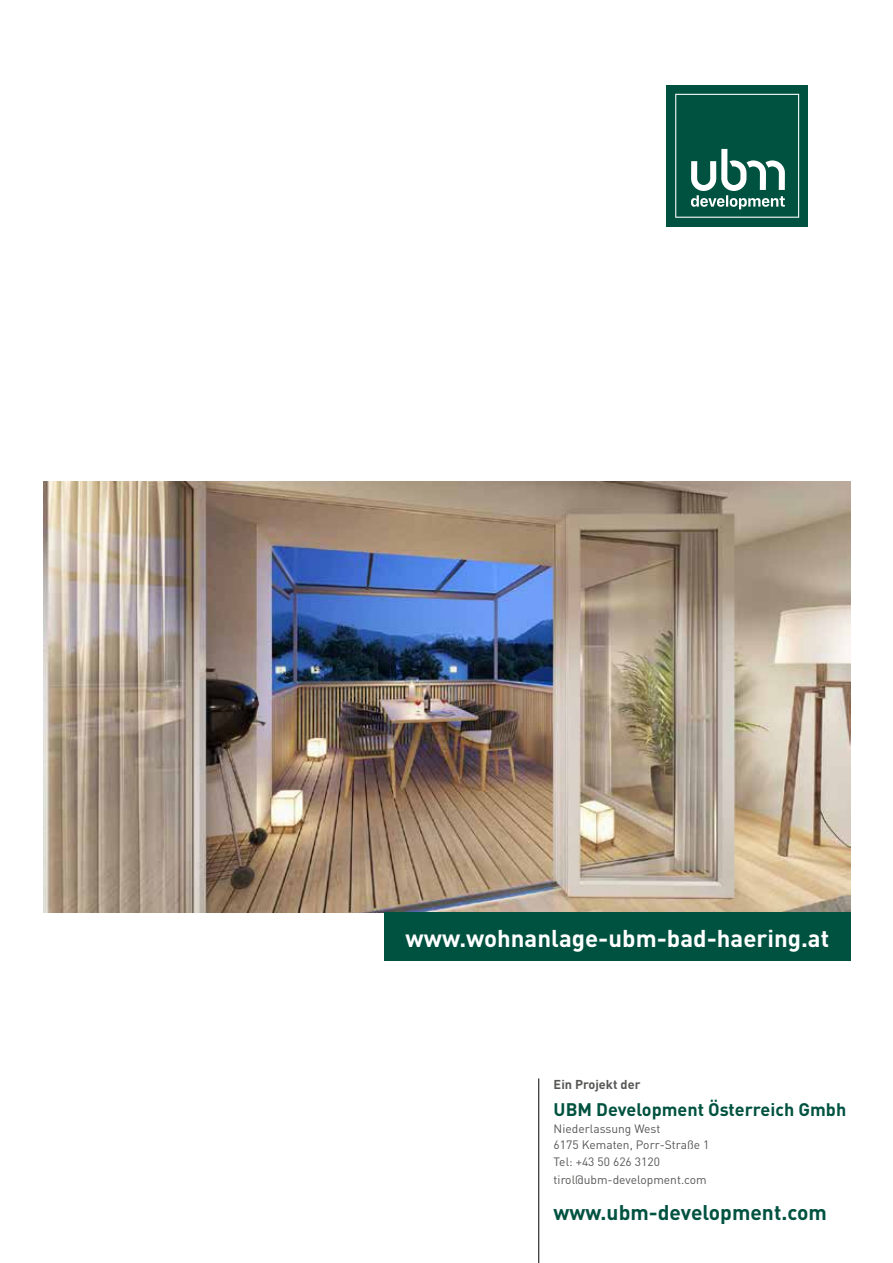
<style>
.page{position:relative;width:893px;height:1263px;background:#fff}
.page>*{position:absolute;margin:0;border:0;box-sizing:border-box;transform-origin:0 0}
.t1{font:700 24px "DIN";color:#fff}
.t2{font:700 21px "DIN";color:#005240}
.t3{font:700 18px "DIN";color:#005240}
.t4{font:700 12.75px "DIN";color:#575756}
.t5{font:12px/16.5px "DIN";color:#575756}
</style>
<div class="page">
<img style="left:43px;top:481px;width:807px;height:431px">
<hr style="left:538px;top:1078px;width:1px;height:185px;background:#000">
<div style="left:666px;top:85px;width:142px;height:141px;background:#005240"></div>
<svg style="left:675px;top:94px;width:124px;height:124px"></svg>
<div style="left:384px;top:912px;width:466px;height:49px;background:#005240"></div>
<h1 class="t1" style="left:406px;top:922px;width:425px">www.wohnanlage-ubm-bad-haering.at</h1>
<p class="t4" style="left:554px;top:1076px;width:88px">Ein Projekt der</p>
<h3 class="t3" style="left:554px;top:1098px;width:294px">UBM Development Österreich Gmbh</h3>
<p class="t5" style="left:554px;top:1120px;width:157px">Niederlassung West<br>6175 Kematen, Porr-Straße 1<br>Tel: +43 50 626 3120</p>
<p class="t5" style="left:554px;top:1171px;width:155px">tirol@ubm-development.com</p>
<h2 class="t2" style="left:554px;top:1198px;width:275px">www.ubm-development.com</h2>
</div>
